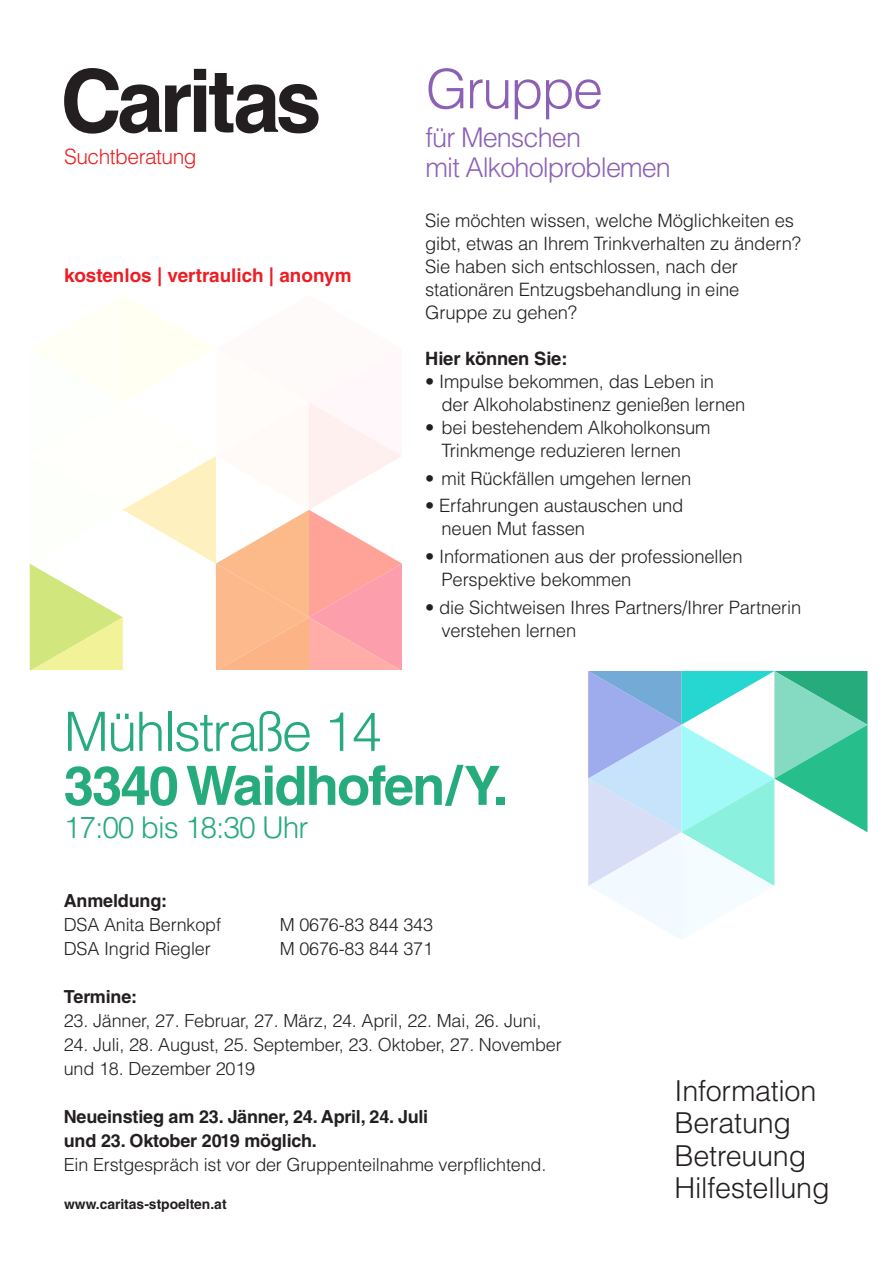
<style>
.page{position:relative;width:893px;height:1263px;background:#fff}
.page>*{position:absolute;margin:0;border:0;box-sizing:border-box;transform-origin:0 0}
.t1{font:700 54.3px "Helvetica LT Std";letter-spacing:-.035em;color:#26ab7d}
.t2{font:300 54.3px "Helvetica LT Std";letter-spacing:-.035em;color:#26ab7d}
.t3{font:300 54.3px "Helvetica LT Std";letter-spacing:-.035em;color:#8c61b5}
.t4{font:300 30px "Helvetica LT Std";letter-spacing:-.035em;color:#26ab7d}
.t5{font:300 28.8px/32.2px "Helvetica LT Std";letter-spacing:-.01em;color:#231f20}
.t6{font:300 27.15px/30px "Helvetica LT Std";letter-spacing:-.035em;color:#8c61b5}
.t7{font:300 21px "Helvetica LT Std";letter-spacing:-.025em;color:#ee1d23}
.t8{font:700 18.9px "Helvetica LT Std";color:#ee1d23}
.t9{font:300 18.45px/23px "Helvetica LT Std";letter-spacing:-.01em;color:#231f20}
.t10{font:700 18.45px "Helvetica LT Std";letter-spacing:-.01em;color:#231f20}
.t11{font:300 18px/24px "Helvetica LT Std";letter-spacing:-.01em;color:#231f20}
.t12{font:700 18px/24px "Helvetica LT Std";letter-spacing:-.01em;color:#231f20}
.t13{font:700 13.8px "Helvetica LT Std";color:#231f20}
</style>
<div class="page">
<svg style="left:30px;top:296px;width:837px;height:643px"></svg>
<div style="left:402px;top:69px;width:472px;height:602px;background:#fff"></div>
<svg style="left:64px;top:68px;width:255px;height:66px"></svg>
<div style="left:30px;top:671px;width:558px;height:492px;background:#fff"></div>
<p class="t7" style="left:64px;top:143px;width:134px">Suchtberatung</p>
<p class="t8" style="left:64px;top:264px;width:289px">kostenlos | vertraulich | anonym</p>
<h1 class="t3" style="left:426px;top:55px;width:179px">Gruppe</h1>
<h3 class="t6" style="left:426px;top:122px;width:247px">für Menschen<br>mit Alkoholproblemen</h3>
<p class="t9" style="left:425px;top:209px;width:377px">Sie möchten wissen, welche Möglichkeiten es gibt, etwas an Ihrem Trinkverhalten zu ändern?<br>Sie haben sich entschlossen, nach der stationären Entzugsbehandlung in eine Gruppe zu gehen?</p>
<p class="t10" style="left:425px;top:347px;width:144px">Hier können Sie:</p>
<p class="t9" style="left:442px;top:370px;width:305px;text-indent:-16px">• Impulse bekommen, das Leben in der Alkoholabstinenz genießen lernen</p>
<p class="t9" style="left:442px;top:416px;width:270px;text-indent:-16px">• bei bestehendem Alkoholkonsum<br>Trinkmenge reduzieren lernen</p>
<p class="t9" style="left:425px;top:467px;width:268px">• mit Rückfällen umgehen lernen</p>
<p class="t9" style="left:442px;top:494px;width:243px;text-indent:-16px">• Erfahrungen austauschen und neuen Mut fassen</p>
<p class="t9" style="left:442px;top:545px;width:302px;text-indent:-16px">• Informationen aus der professionellen<br>Perspektive bekommen</p>
<p class="t9" style="left:442px;top:595px;width:361px;text-indent:-16px">• die Sichtweisen Ihres Partners/Ihrer Partnerin verstehen lernen</p>
<h1 class="t2" style="left:64px;top:698px;width:320px">Mühlstraße 14</h1>
<h1 class="t1" style="left:64px;top:753px;width:446px">3340 Waidhofen/Y.</h1>
<h2 class="t4" style="left:64px;top:808px;width:246px">17:00 bis 18:30 Uhr</h2>
<p class="t12" style="left:64px;top:889px;width:105px">Anmeldung:</p>
<p class="t11" style="left:64px;top:913px;width:159px">DSA Anita Bernkopf</p>
<p class="t11" style="left:280px;top:913px;width:155px">M 0676-83 844 343</p>
<p class="t11" style="left:64px;top:937px;width:148px">DSA Ingrid Riegler</p>
<p class="t11" style="left:280px;top:937px;width:155px">M 0676-83 844 371</p>
<p class="t12" style="left:64px;top:985px;width:75px">Termine:</p>
<p class="t11" style="left:64px;top:1009px;width:479px">23. Jänner, 27. Februar, 27. März, 24. April, 22. Mai, 26. Juni,</p>
<p class="t11" style="left:64px;top:1033px;width:499px">24. Juli, 28. August, 25. September, 23. Oktober, 27. November und 18. Dezember 2019</p>
<p class="t12" style="left:64px;top:1105px;width:366px">Neueinstieg am 23. Jänner, 24. April, 24. Juli und 23. Oktober 2019 möglich.</p>
<p class="t11" style="left:64px;top:1153px;width:484px">Ein Erstgespräch ist vor der Gruppenteilnahme verpflichtend.</p>
<p class="t13" style="left:64px;top:1195px;width:164px">www.caritas-stpoelten.at</p>
<h3 class="t5" style="left:675px;top:1074px;width:156px">Information<br>Beratung<br>Betreuung<br>Hilfestellung</h3>
</div>
